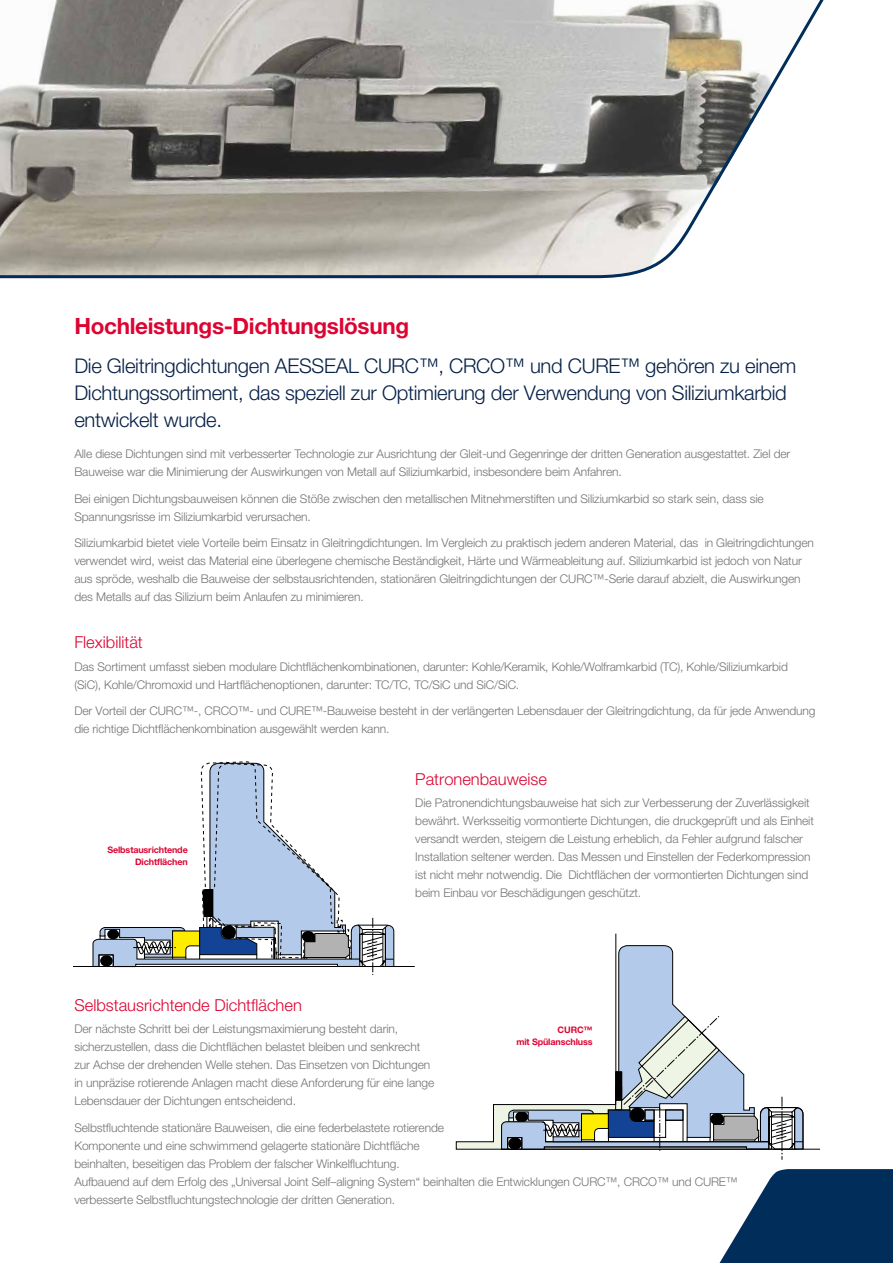
<style>
.page{position:relative;width:893px;height:1263px;background:#fff}
.page>*{position:absolute;margin:0;border:0;box-sizing:border-box;transform-origin:0 0}
.t1{font:700 22.5px "Helvetica Neue LTW1 G";letter-spacing:-.015em;color:#dd0432}
.t2{font:300 20.25px/27px "Helvetica Neue LTW1 G";letter-spacing:-.015em;color:#062047}
.t3{font:300 16.5px "Helvetica Neue LTW1 G";color:#dd0432}
.t4{font:300 12px/18px "Helvetica Neue LTW1 G";letter-spacing:-.01em;color:#717376}
.t5{font:700 9px/12px "Helvetica Neue LTW1 G";letter-spacing:-.015em;color:#dd0432;text-align:right}
</style>
<div class="page">
<svg style="left:456px;top:933px;width:364px;height:227px"></svg>
<svg style="left:73px;top:761px;width:342px;height:214px"></svg>
<div style="left:302px;top:931px;width:13px;height:11px;background:#000;border-radius:50%"></div>
<svg style="left:0;top:0;width:824px;height:279px"></svg>
<svg style="left:719px;top:1169px;width:174px;height:94px;fill:#002d59"></svg>
<p class="t1" style="left:74px;top:312px;width:336px">Hochleistungs-Dichtungslösung</p>
<p class="t2" style="left:74px;top:352px;width:723px">Die Gleitringdichtungen AESSEAL CURC™, CRCO™ und CURE™ gehören zu einem<br>Dichtungssortiment, das speziell zur Optimierung der Verwendung von Siliziumkarbid entwickelt wurde.</p>
<p class="t4" style="left:74px;top:445px;width:717px">Alle diese Dichtungen sind mit verbesserter Technologie zur Ausrichtung der Gleit-und Gegenringe der dritten Generation ausgestattet. Ziel der<br>Bauweise war die Minimierung der Auswirkungen von Metall auf Siliziumkarbid, insbesondere beim Anfahren.</p>
<p class="t4" style="left:74px;top:489px;width:691px">Bei einigen Dichtungsbauweisen können die Stöße zwischen den metallischen Mitnehmerstiften und Siliziumkarbid so stark sein, dass sie<br>Spannungsrisse im Siliziumkarbid verursachen.</p>
<p class="t4" style="left:74px;top:534px;width:741px">Siliziumkarbid bietet viele Vorteile beim Einsatz in Gleitringdichtungen. Im Vergleich zu praktisch jedem anderen Material, das in Gleitringdichtungen verwendet wird, weist das Material eine überlegene chemische Beständigkeit, Härte und Wärmeableitung auf. Siliziumkarbid ist jedoch von Natur aus spröde, weshalb die Bauweise der selbstausrichtenden, stationären Gleitringdichtungen der CURC™-Serie darauf abzielt, die Auswirkungen des Metalls auf das Silizium beim Anlaufen zu minimieren.</p>
<p class="t3" style="left:74px;top:632px;width:70px">Flexibilität</p>
<p class="t4" style="left:74px;top:657px;width:715px">Das Sortiment umfasst sieben modulare Dichtflächenkombinationen, darunter: Kohle/Keramik, Kohle/Wolframkarbid (TC), Kohle/Siliziumkarbid (SiC), Kohle/Chromoxid und Hartflächenoptionen, darunter: TC/TC, TC/SiC und SiC/SiC.</p>
<p class="t4" style="left:74px;top:702px;width:742px">Der Vorteil der CURC™-, CRCO™- und CURE™-Bauweise besteht in der verlängerten Lebensdauer der Gleitringdichtung, da für jede Anwendung die richtige Dichtflächenkombination ausgewählt werden kann.</p>
<p class="t3" style="left:415px;top:769px;width:133px">Patronenbauweise</p>
<p class="t4" style="left:415px;top:793px;width:400px">Die Patronendichtungsbauweise hat sich zur Verbesserung der Zuverlässigkeit bewährt. Werksseitig vormontierte Dichtungen, die druckgeprüft und als Einheit versandt werden, steigern die Leistung erheblich, da Fehler aufgrund falscher Installation seltener werden. Das Messen und Einstellen der Federkompression ist nicht mehr notwendig. Die Dichtflächen der vormontierten Dichtungen sind beim Einbau vor Beschädigungen geschützt.</p>
<p class="t5" style="left:107px;top:844px;width:82px">Selbstausrichtende<br>Dichtflächen</p>
<p class="t3" style="left:74px;top:995px;width:229px">Selbstausrichtende Dichtflächen</p>
<p class="t4" style="left:74px;top:1020px;width:361px">Der nächste Schritt bei der Leistungsmaximierung besteht darin, sicherzustellen, dass die Dichtflächen belastet bleiben und senkrecht zur Achse der drehenden Welle stehen. Das Einsetzen von Dichtungen in unpräzise rotierende Anlagen macht diese Anforderung für eine lange Lebensdauer der Dichtungen entscheidend.</p>
<p class="t4" style="left:74px;top:1118px;width:665px">Selbstfluchtende stationäre Bauweisen, die eine federbelastete rotierende<br>Komponente und eine schwimmend gelagerte stationäre Dichtfläche<br>beinhalten, beseitigen das Problem der falscher Winkelfluchtung.<br>Aufbauend auf dem Erfolg des „Universal Joint Self–aligning System“ beinhalten die Entwicklungen CURC™, CRCO™ und CURE™ verbesserte Selbstfluchtungstechnologie der dritten Generation.</p>
<p class="t5" style="left:516px;top:1023px;width:78px">CURC™<br>mit Spülanschluss</p>
</div>
